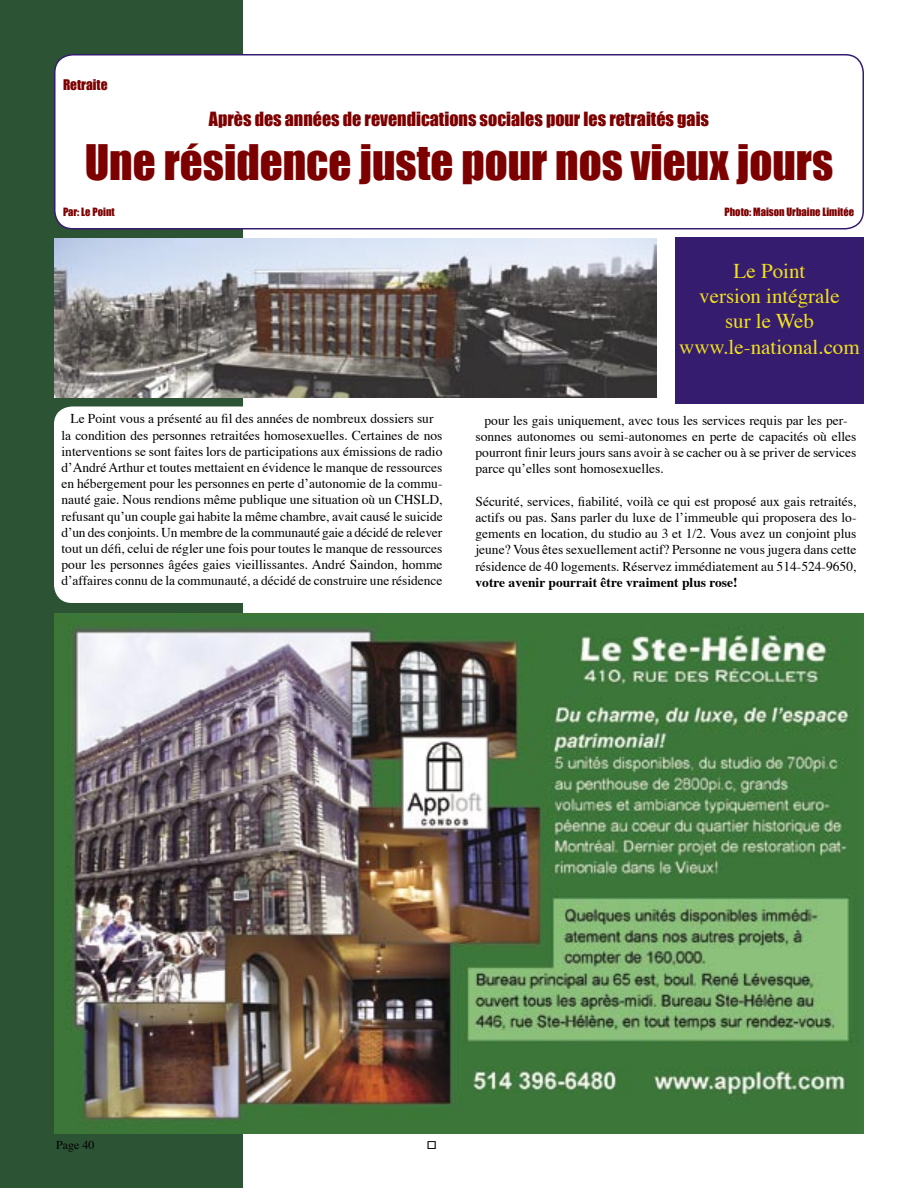
<style>
.page{position:relative;width:918px;height:1188px;background:#fff}
.page>*{position:absolute;margin:0;border:0;box-sizing:border-box;transform-origin:0 0}
.t1{font:45px "Impact";color:#7d0000}
.Body_2{font:21px "Times";color:#f1e21a}
.t2{font:18px "Impact";color:#7d0000}
.Body_2-2{font:13.5px/16.2px "Times";color:#000;text-align:center}
.t3{font:13.5px "Impact";color:#7d0000}
.t4{font:12px "Times";color:#000}
.t5{font:10.5px "Impact";color:#7d0000}
.s1{font-weight:700}
</style>
<div class="page">
<div style="left:0;top:0;width:243px;height:1188px;background:#2d5335"></div>
<svg style="left:54px;top:54px;width:810px;height:175px"></svg>
<img style="left:54px;top:613px;width:810px;height:521px">
<img style="left:54px;top:238px;width:603px;height:160px">
<div style="left:54px;top:406px;width:189px;height:197px;background:#fff"></div>
<div style="left:675px;top:237px;width:189px;height:166px;background:#361c6f"></div>
<p class="t3" style="left:63px;top:76px;width:46px">Retraite</p>
<p class="t2" style="left:209px;top:108px;width:502px">Après des années de revendications sociales pour les retraités gais</p>
<p class="t1" style="left:85px;top:135px;width:750px">Une résidence juste pour nos vieux jours</p>
<p class="t5" style="left:63px;top:205px;width:53px">Par: Le Point</p>
<p class="t5" style="left:725px;top:205px;width:131px">Photo: Maison Urbaine Limitée</p>
<p class="Body_2" style="left:734px;top:258px;width:73px">Le Point</p>
<p class="Body_2" style="left:699px;top:283px;width:142px">version intégrale</p>
<p class="Body_2" style="left:725px;top:308px;width:90px">sur le Web</p>
<p class="Body_2" style="left:679px;top:333px;width:182px">www.le-national.com</p>
<p class="Body_2-2" style="left:62px;top:412px;width:383px">Le Point vous a présenté au fil des années de nombreux dossiers sur<br>la condition des personnes retraitées homosexuelles. Certaines de nos interventions se sont faites lors de participations aux émissions de radio dʼAndré Arthur et toutes mettaient en évidence le manque de ressources en hébergement pour les personnes en perte dʼautonomie de la commu&shy;nauté gaie. Nous rendions même publique une situation où un CHSLD, refusant quʼun couple gai habite la même chambre, avait causé le suicide dʼun des conjoints. Un membre de la communauté gaie a décidé de relever tout un défi, celui de régler une fois pour toutes le manque de ressources pour les personnes âgées gaies vieillissantes. André Saindon, homme dʼaffaires connu de la communauté, a décidé de construire une résidence</p>
<p class="Body_2-2" style="left:476px;top:413px;width:382px;text-align:left;text-indent:9px">pour les gais uniquement, avec tous les services requis par les per&shy;sonnes autonomes ou semi-autonomes en perte de capacités où elles pourront finir leurs jours sans avoir à se cacher ou à se priver de services parce quʼelles sont homosexuelles.</p>
<p class="Body_2-2" style="left:476px;top:494px;width:383px;text-align:justify">Sécurité, services, fiabilité, voilà ce qui est proposé aux gais retraités, actifs ou pas. Sans parler du luxe de lʼimmeuble qui proposera des lo&shy;gements en location, du studio au 3 et 1/2. Vous avez un conjoint plus jeune? Vous êtes sexuellement actif? Personne ne vous jugera dans cette résidence de 40 logements. Réservez immédiatement au 514-524-9650, <span class="s1">votre avenir pourrait être vraiment plus rose!</span></p>
<p class="t4" style="left:56px;top:1138px;width:40px">Page 40</p>
</div>
